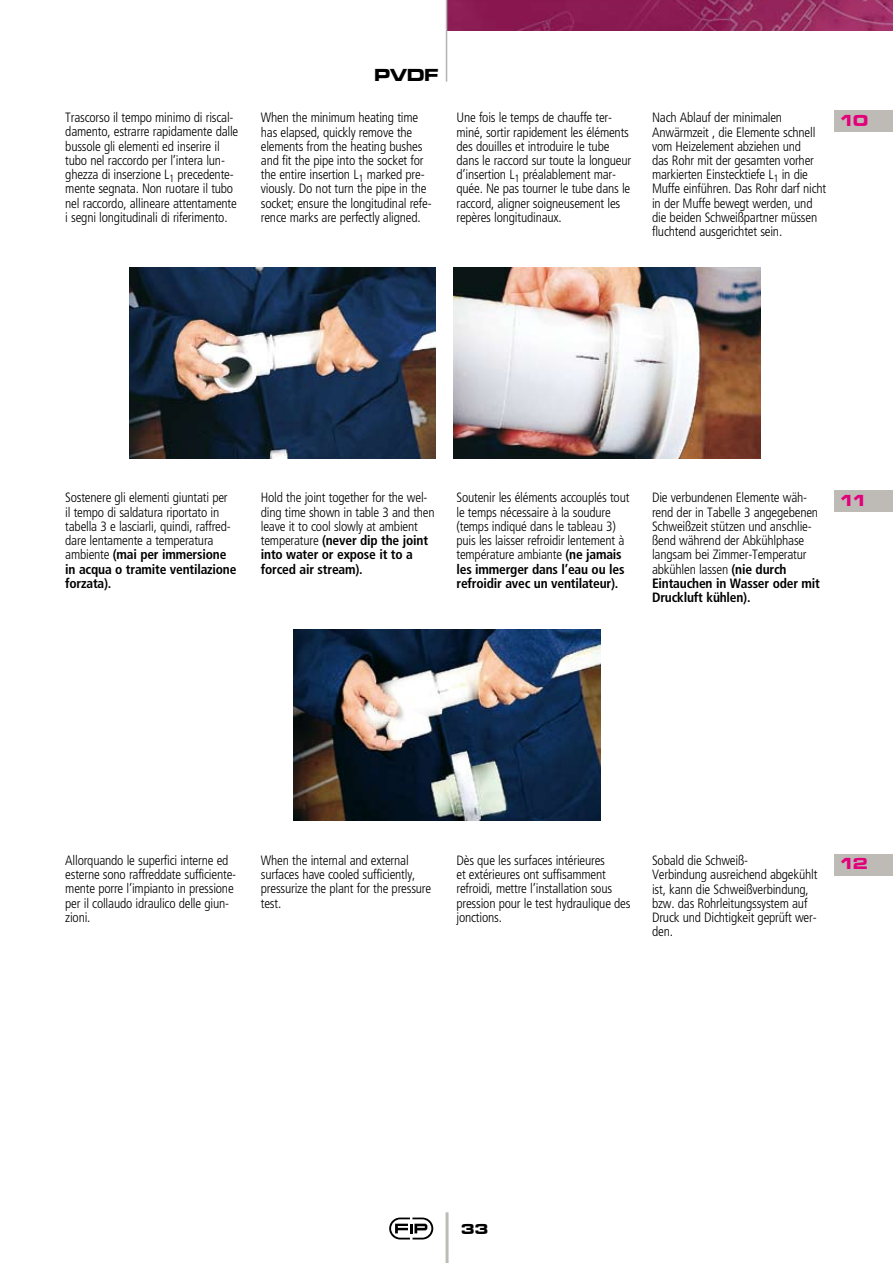
<style>
.page{position:relative;width:893px;height:1263px;background:#fff}
.page>*{position:absolute;margin:0;border:0;box-sizing:border-box;transform-origin:0 0}
.t1{font:18px "Microgramma D Bold Exte";color:#000}
.t2{font:16.5px "Microgramma D Bold Exte";color:#e3007b}
.t3{font:15px "Microgramma D Bold Exte";color:#000}
.t4{font:300 condensed 13.5px/14.2px "Frutiger";letter-spacing:-.015em;color:#000}
.s1{font-weight:700}
</style>
<div class="page">
<hr style="left:446px;top:1212px;width:3px;height:51px;background:#bebab6">
<svg style="left:389px;top:1217px;width:44px;height:22px"></svg>
<img style="left:447px;top:0;width:446px;height:30px">
<hr style="left:446px;top:0;width:1px;height:82px;background:#b1b3b4">
<img style="left:293px;top:630px;width:308px;height:191px">
<img style="left:130px;top:268px;width:305px;height:191px">
<img style="left:453px;top:268px;width:307px;height:191px">
<div style="left:834px;top:111px;width:59px;height:21px;background:#bebab6"></div>
<div style="left:834px;top:490px;width:59px;height:22px;background:#bebab6"></div>
<div style="left:834px;top:854px;width:59px;height:21px;background:#bebab6"></div>
<p class="t4" style="left:65px;top:111px;width:175px">Trascorso il tempo minimo di riscal&shy;damento, estrarre rapidamente dalle bussole gli elementi ed inserire il tubo nel raccordo per l’intera lun&shy;ghezza di inserzione L<sub>1</sub> precedente&shy;mente segnata. Non ruotare il tubo nel raccordo, allineare attentamente i segni longitudinali di riferimento.</p>
<h1 class="t1" style="left:375px;top:63px;width:65px">PVDF</h1>
<p class="t4" style="left:261px;top:111px;width:172px">When the minimum heating time has elapsed, quickly remove the elements from the heating bushes and fit the pipe into the socket for the entire insertion L<sub>1</sub> marked pre&shy;viously. Do not turn the pipe in the socket; ensure the longitudinal refe&shy;rence marks are perfectly aligned.</p>
<p class="t4" style="left:456px;top:111px;width:176px">Une fois le temps de chauffe ter&shy;miné, sortir rapidement les éléments des douilles et introduire le tube dans le raccord sur toute la longueur d’insertion L<sub>1</sub> préalablement mar&shy;quée. Ne pas tourner le tube dans le raccord, aligner soigneusement les repères longitudinaux.</p>
<p class="t4" style="left:652px;top:111px;width:176px">Nach Ablauf der minimalen<br>Anwärmzeit , die Elemente schnell vom Heizelement abziehen und<br>das Rohr mit der gesamten vorher markierten Einstecktiefe L<sub>1</sub> in die<br>Muffe einführen. Das Rohr darf nicht in der Muffe bewegt werden, und die beiden Schweißpartner müssen fluchtend ausgerichtet sein.</p>
<p class="t2" style="left:840px;top:109px;width:30px">10</p>
<p class="t4" style="left:65px;top:491px;width:173px">Sostenere gli elementi giuntati per<br>il tempo di saldatura riportato in tabella 3 e lasciarli, quindi, raffred&shy;dare lentamente a temperatura ambiente <span class="s1">(mai per immersione in acqua o tramite ventilazione forzata).</span></p>
<p class="t4" style="left:261px;top:491px;width:175px">Hold the joint together for the wel&shy;ding time shown in table 3 and then leave it to cool slowly at ambient temperature <span class="s1">(never dip the joint into water or expose it to a forced air stream).</span></p>
<p class="t4" style="left:456px;top:491px;width:175px">Soutenir les éléments accouplés tout le temps nécessaire à la soudure (temps indiqué dans le tableau 3) puis les laisser refroidir lentement à température ambiante <span class="s1">(ne jamais les immerger dans l’eau ou les refroidir avec un ventilateur).</span></p>
<p class="t4" style="left:652px;top:491px;width:169px">Die verbundenen Elemente wäh&shy;rend der in Tabelle 3 angegebenen<br>Schweißzeit stützen und anschlie&shy;ßend während der Abkühlphase langsam bei Zimmer-Temperatur abkühlen lassen <span class="s1">(nie durch<br>Eintauchen in Wasser oder mit<br>Druckluft kühlen).</span></p>
<p class="t2" style="left:840px;top:489px;width:29px">11</p>
<p class="t4" style="left:65px;top:853px;width:172px">Allorquando le superfici interne ed esterne sono raffreddate sufficiente&shy;mente porre l’impianto in pressione per il collaudo idraulico delle giun&shy;zioni.</p>
<p class="t4" style="left:261px;top:853px;width:172px">When the internal and external surfaces have cooled sufficiently, pressurize the plant for the pressure test.</p>
<p class="t4" style="left:456px;top:853px;width:176px">Dès que les surfaces intérieures<br>et extérieures ont suffisamment refroidi, mettre l’installation sous pression pour le test hydraulique des jonctions.</p>
<p class="t4" style="left:652px;top:853px;width:167px">Sobald die Schweiß-<br>Verbindung ausreichend abgekühlt ist, kann die Schweißverbindung, bzw. das Rohrleitungssystem auf<br>Druck und Dichtigkeit geprüft wer&shy;den.</p>
<p class="t2" style="left:840px;top:852px;width:30px">12</p>
<p class="t3" style="left:461px;top:1218px;width:29px">33</p>
</div>
